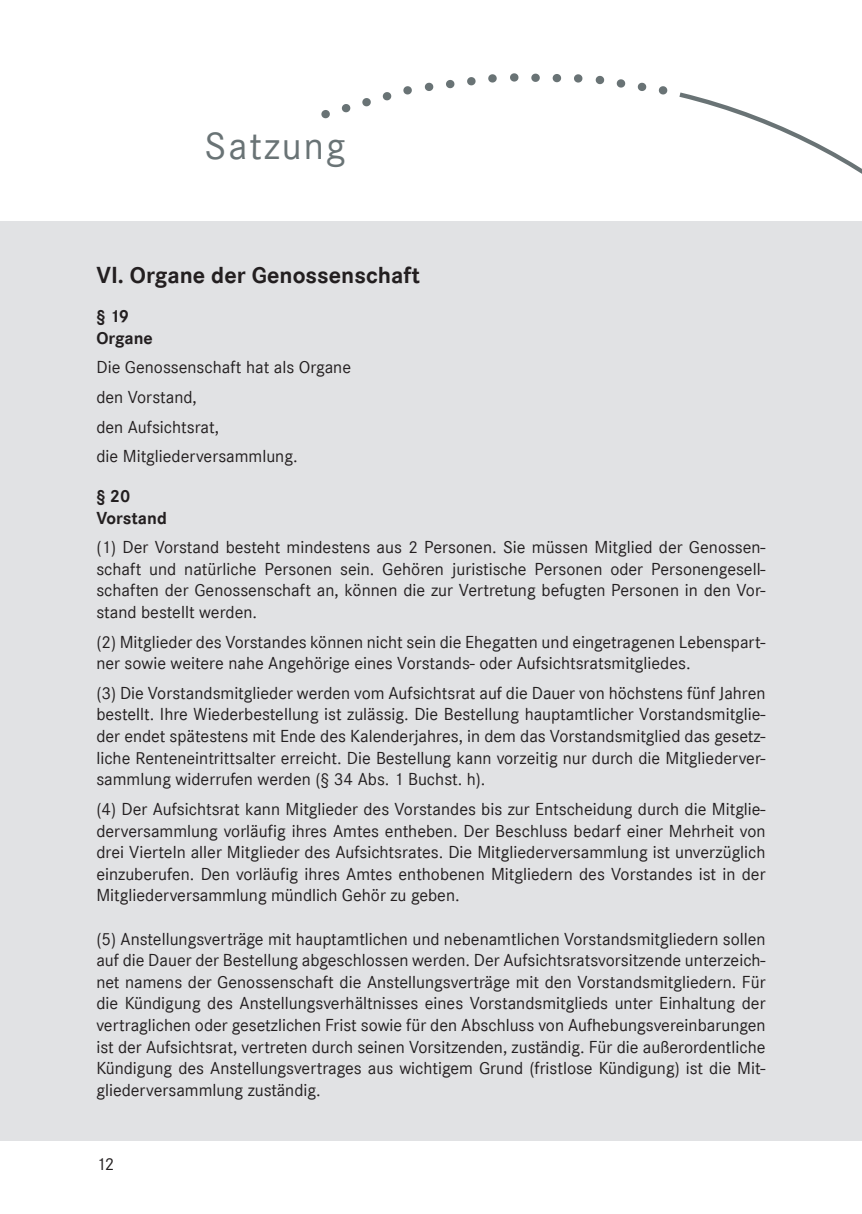
<style>
.page{position:relative;width:862px;height:1214px;background:#fff}
.page>*{position:absolute;margin:0;border:0;box-sizing:border-box;transform-origin:0 0}
.t1{font:40px "Corporate S";letter-spacing:.05em;color:#697375}
.t2{font:700 24px "Corporate S";color:#231f20}
.t3{font:18px/21.6px "Corporate S";color:#231f20;text-align:justify}
.t4{font:700 18px/21.6px "Corporate S";color:#231f20}
</style>
<div class="page">
<div style="left:0;top:221px;width:862px;height:919px;background:#e1e2e4"></div>
<svg style="left:321px;top:110px;width:9px;height:8px"></svg>
<svg style="left:342px;top:104px;width:8px;height:8px"></svg>
<svg style="left:362px;top:98px;width:9px;height:8px"></svg>
<svg style="left:383px;top:92px;width:8px;height:8px"></svg>
<svg style="left:403px;top:86px;width:9px;height:8px"></svg>
<svg style="left:425px;top:83px;width:8px;height:8px"></svg>
<svg style="left:446px;top:80px;width:8px;height:8px"></svg>
<svg style="left:467px;top:77px;width:8px;height:8px"></svg>
<svg style="left:488px;top:74px;width:9px;height:9px"></svg>
<svg style="left:510px;top:73px;width:8px;height:9px"></svg>
<svg style="left:531px;top:74px;width:9px;height:8px"></svg>
<svg style="left:552px;top:74px;width:9px;height:8px"></svg>
<svg style="left:574px;top:74px;width:8px;height:9px"></svg>
<svg style="left:596px;top:76px;width:8px;height:8px"></svg>
<svg style="left:617px;top:79px;width:8px;height:9px"></svg>
<svg style="left:638px;top:83px;width:8px;height:8px"></svg>
<svg style="left:659px;top:86px;width:8px;height:8px"></svg>
<svg style="left:679px;top:92px;width:183px;height:82px"></svg>
<h1 class="t1" style="left:205px;top:123px;width:142px">Satzung</h1>
<h2 class="t2" style="left:96px;top:261px;width:325px">VI. Organe der Genossenschaft</h2>
<p class="t4" style="left:96px;top:306px;width:58px">§ 19<br>Organe</p>
<p class="t3" style="left:96px;top:353px;width:256px;line-height:29.6px;text-align:left">Die Genossenschaft hat als Organe den Vorstand,<br>den Aufsichtsrat,<br>die Mitgliederversammlung.</p>
<p class="t4" style="left:96px;top:485px;width:72px">§ 20<br>Vorstand</p>
<p class="t3" style="left:96px;top:536px;width:670px">(1) Der Vorstand besteht mindestens aus 2 Personen. Sie müssen Mitglied der Genossen&shy;schaft und natürliche Personen sein. Gehören juristische Personen oder Personengesell&shy;schaften der Genossenschaft an, können die zur Vertretung befugten Personen in den Vor&shy;stand bestellt werden.</p>
<p class="t3" style="left:96px;top:631px;width:670px">(2) Mitglieder des Vorstandes können nicht sein die Ehegatten und eingetragenen Lebenspart&shy;ner sowie weitere nahe Angehörige eines Vorstands- oder Aufsichtsratsmitgliedes.</p>
<p class="t3" style="left:96px;top:682px;width:670px">(3) Die Vorstandsmitglieder werden vom Aufsichtsrat auf die Dauer von höchstens fünf Jahren bestellt. Ihre Wiederbestellung ist zulässig. Die Bestellung hauptamtlicher Vorstandsmitglie&shy;der endet spätestens mit Ende des Kalenderjahres, in dem das Vorstandsmitglied das gesetz&shy;liche Renteneintrittsalter erreicht. Die Bestellung kann vorzeitig nur durch die Mitgliederver&shy;sammlung widerrufen werden (§ 34 Abs. 1 Buchst. h).</p>
<p class="t3" style="left:96px;top:798px;width:670px">(4) Der Aufsichtsrat kann Mitglieder des Vorstandes bis zur Entscheidung durch die Mitglie&shy;derversammlung vorläufig ihres Amtes entheben. Der Beschluss bedarf einer Mehrheit von drei Vierteln aller Mitglieder des Aufsichtsrates. Die Mitgliederversammlung ist unverzüglich einzuberufen. Den vorläufig ihres Amtes enthobenen Mitgliedern des Vorstandes ist in der Mitgliederversammlung mündlich Gehör zu geben.</p>
<p class="t3" style="left:96px;top:927px;width:671px">(5) Anstellungsverträge mit hauptamtlichen und nebenamtlichen Vorstandsmitgliedern sollen auf die Dauer der Bestellung abgeschlossen werden. Der Aufsichtsratsvorsitzende unterzeich&shy;net namens der Genossenschaft die Anstellungsverträge mit den Vorstandsmitgliedern. Für die Kündigung des Anstellungsverhältnisses eines Vorstandsmitglieds unter Einhaltung der vertraglichen oder gesetzlichen Frist sowie für den Abschluss von Aufhebungsvereinbarungen ist der Aufsichtsrat, vertreten durch seinen Vorsitzenden, zuständig. Für die außerordentliche Kündigung des Anstellungsvertrages aus wichtigem Grund (fristlose Kündigung) ist die Mit&shy;gliederversammlung zuständig.</p>
<p class="t3" style="left:96px;top:1152px;width:20px">12</p>
</div>
